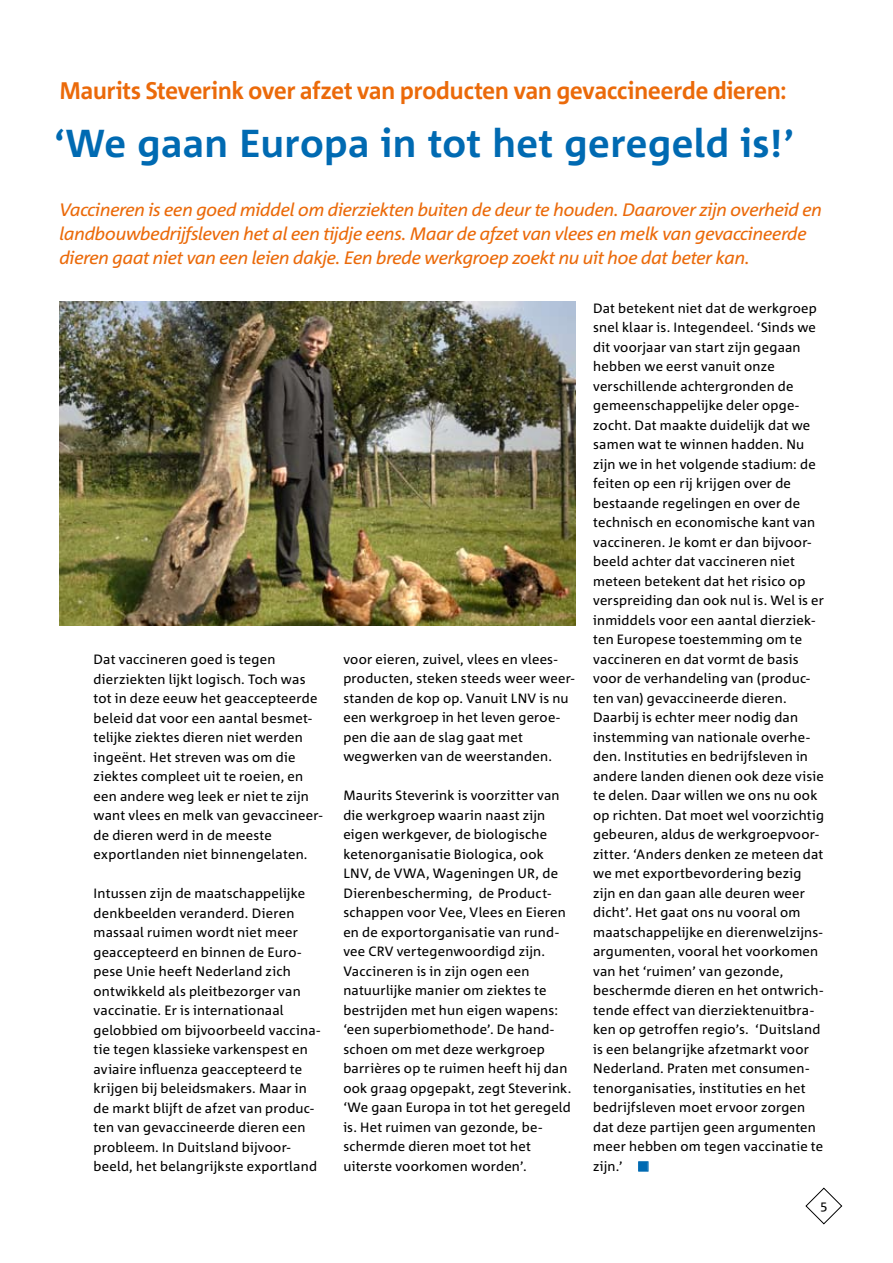
<style>
.page{position:relative;width:893px;height:1263px;background:#fff}
.page>*{position:absolute;margin:0;border:0;box-sizing:border-box;transform-origin:0 0}
.t1{font:39px "Agrofont Vet";letter-spacing:-.01em;color:#006ab2}
.t2{font:24px "Agrofont Vet";letter-spacing:-.03em;color:#eb6a0a;scale:.96 1}
.t3{font:18px/24px "Agrofont Normaal Cursief";letter-spacing:-.02em;color:#eb6a0a}
.t4{font:13.5px/19.5px "Agrofont Normaal";letter-spacing:.02em;color:#000}
.t5{font:12.75px "Agrofont Normaal";color:#000}
.s1{color:#006ab2}
</style>
<div class="page">
<svg style="left:805px;top:1188px;width:37px;height:36px"></svg>
<img style="left:60px;top:301px;width:515px;height:324px">
<h2 class="t2" style="left:60px;top:77px;width:759px">Maurits Steverink over afzet van producten van gevaccineerde dieren:</h2>
<h1 class="t1" style="left:54px;top:122px;width:743px">‘We gaan Europa in tot het geregeld is!’</h1>
<p class="t3" style="left:60px;top:197px;width:764px">Vaccineren is een goed middel om dierziekten buiten de deur te houden. Daarover zijn overheid en landbouwbedrijfsleven het al een tijdje eens. Maar de afzet van vlees en melk van gevaccineerde dieren gaat niet van een leien dakje. Een brede werkgroep zoekt nu uit hoe dat beter kan.</p>
<p class="t4" style="left:94px;top:650px;width:230px">Dat vaccineren goed is tegen dierziekten lijkt logisch. Toch was tot in deze eeuw het geaccepteerde beleid dat voor een aantal besmet&shy;telijke ziektes dieren niet werden ingeënt. Het streven was om die ziektes compleet uit te roeien, en een andere weg leek er niet te zijn want vlees en melk van gevaccineer&shy;de dieren werd in de meeste exportlanden niet binnengelaten.</p>
<p class="t4" style="left:94px;top:884px;width:228px">Intussen zijn de maatschappelijke denkbeelden veranderd. Dieren massaal ruimen wordt niet meer geaccepteerd en binnen de Euro&shy;pese Unie heeft Nederland zich ontwikkeld als pleitbezorger van vaccinatie. Er is internationaal gelobbied om bijvoorbeeld vaccina&shy;tie tegen klassieke varkenspest en aviaire influenza geaccepteerd te krijgen bij beleidsmakers. Maar in de markt blijft de afzet van produc&shy;ten van gevaccineerde dieren een probleem. In Duitsland bijvoor&shy;beeld, het belangrijkste exportland</p>
<p class="t4" style="left:343px;top:650px;width:233px">voor eieren, zuivel, vlees en vlees&shy;producten, steken steeds weer weer&shy;standen de kop op. Vanuit LNV is nu een werkgroep in het leven geroe&shy;pen die aan de slag gaat met wegwerken van de weerstanden.</p>
<p class="t4" style="left:343px;top:786px;width:230px">Maurits Steverink is voorzitter van die werkgroep waarin naast zijn eigen werkgever, de biologische ketenorganisatie Biologica, ook<br>LNV, de VWA, Wageningen UR, de<br>Dierenbescherming, de Product&shy;schappen voor Vee, Vlees en Eieren en de exportorganisatie van rund&shy;vee CRV vertegenwoordigd zijn.<br>Vaccineren is in zijn ogen een natuurlijke manier om ziektes te bestrijden met hun eigen wapens: ‘een superbiomethode’. De hand&shy;schoen om met deze werkgroep barrières op te ruimen heeft hij dan ook graag opgepakt, zegt Steverink. ‘We gaan Europa in tot het geregeld is. Het ruimen van gezonde, be&shy;schermde dieren moet tot het uiterste voorkomen worden’.</p>
<p class="t4" style="left:593px;top:299px;width:233px">Dat betekent niet dat de werkgroep snel klaar is. Integendeel. ‘Sinds we dit voorjaar van start zijn gegaan hebben we eerst vanuit onze verschillende achtergronden de gemeenschappelijke deler opge&shy;zocht. Dat maakte duidelijk dat we samen wat te winnen hadden. Nu zijn we in het volgende stadium: de feiten op een rij krijgen over de bestaande regelingen en over de technisch en economische kant van vaccineren. Je komt er dan bijvoor&shy;beeld achter dat vaccineren niet meteen betekent dat het risico op verspreiding dan ook nul is. Wel is er inmiddels voor een aantal dierziek&shy;ten Europese toestemming om te vaccineren en dat vormt de basis voor de verhandeling van (produc&shy;ten van) gevaccineerde dieren.<br>Daarbij is echter meer nodig dan instemming van nationale overhe&shy;den. Instituties en bedrijfsleven in andere landen dienen ook deze visie te delen. Daar willen we ons nu ook op richten. Dat moet wel voorzichtig gebeuren, aldus de werkgroepvoor&shy;zitter. ‘Anders denken ze meteen dat we met exportbevordering bezig zijn en dan gaan alle deuren weer dicht’. Het gaat ons nu vooral om maatschappelijke en dierenwelzijns&shy;argumenten, vooral het voorkomen van het ‘ruimen’ van gezonde, beschermde dieren en het ontwrich&shy;tende effect van dierziektenuitbra&shy;ken op getroffen regio’s. ‘Duitsland is een belangrijke afzetmarkt voor Nederland. Praten met consumen&shy;tenorganisaties, instituties en het bedrijfsleven moet ervoor zorgen dat deze partijen geen argumenten meer hebben om tegen vaccinatie te zijn.’ <span class="s1">■</span></p>
<p class="t5" style="left:820px;top:1199px;width:8px">5</p>
</div>
